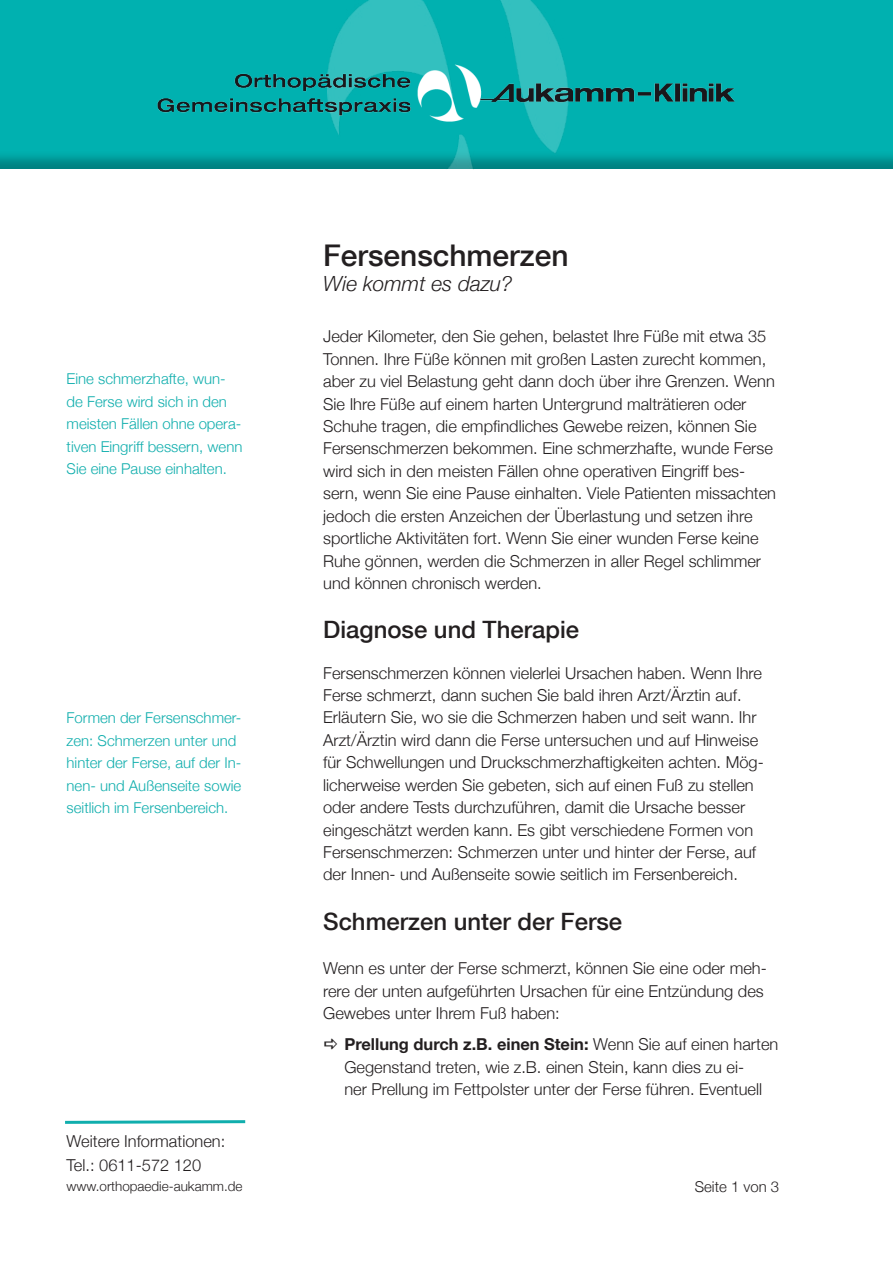
<style>
.page{position:relative;width:893px;height:1263px;background:#fff}
.page>*{position:absolute;margin:0;border:0;box-sizing:border-box;transform-origin:0 0}
.t1{font:500 29.85px "Helvetica Neue";color:#231f20}
.t2{font:500 23.85px "Helvetica Neue";color:#231f20}
.t3{font:italic 300 20.85px "Helvetica Neue";color:#231f20}
.t4{font:300 16.5px/22.4px "Helvetica Neue";color:#231f20}
.t5{font:300 15px/22.4px "Helvetica Neue";color:#10aead}
.t6{font:300 15px "Helvetica Neue";color:#231f20}
.t7{font:300 13.5px "Helvetica Neue";color:#231f20}
.s1{font-weight:700}
</style>
<div class="page">
<svg style="left:65px;top:1120px;width:181px;height:4px"></svg>
<div style="left:0;top:0;width:893px;height:171px;background:#231f20;opacity:.31"></div>
<img style="left:328px;top:0;width:241px;height:169px">
<img style="left:147px;top:58px;width:602px;height:73px">
<p class="t5" style="left:67px;top:367px;width:177px">Eine schmerzhafte, wun&shy;de Ferse wird sich in den meisten Fällen ohne opera&shy;tiven Eingriff bessern, wenn<br>Sie eine Pause einhalten.</p>
<p class="t5" style="left:67px;top:706px;width:176px">Formen der Fersenschmer&shy;zen: Schmerzen unter und hinter der Ferse, auf der In&shy;nen- und Außenseite sowie seitlich im Fersenbereich.</p>
<p class="t4" style="left:67px;top:1129px;width:160px">Weitere Informationen:</p>
<p class="t4" style="left:67px;top:1153px;width:136px">Tel.: 0611-572 120</p>
<p class="t7" style="left:67px;top:1176px;width:177px">www.orthopaedie-aukamm.de</p>
<p class="t1" style="left:323px;top:231px;width:247px">Fersenschmerzen</p>
<p class="t3" style="left:323px;top:267px;width:191px">Wie kommt es dazu?</p>
<p class="t4" style="left:323px;top:324px;width:454px">Jeder Kilometer, den Sie gehen, belastet Ihre Füße mit etwa 35<br>Tonnen. Ihre Füße können mit großen Lasten zurecht kommen, aber zu viel Belastung geht dann doch über ihre Grenzen. Wenn Sie Ihre Füße auf einem harten Untergrund malträtieren oder Schuhe tragen, die empfindliches Gewebe reizen, können Sie Fersenschmerzen bekommen. Eine schmerzhafte, wunde Ferse wird sich in den meisten Fällen ohne operativen Eingriff bes&shy;sern, wenn Sie eine Pause einhalten. Viele Patienten missachten jedoch die ersten Anzeichen der Überlastung und setzen ihre sportliche Aktivitäten fort. Wenn Sie einer wunden Ferse keine Ruhe gönnen, werden die Schmerzen in aller Regel schlimmer und können chronisch werden.</p>
<p class="t2" style="left:323px;top:611px;width:258px">Diagnose und Therapie</p>
<p class="t4" style="left:323px;top:661px;width:442px">Fersenschmerzen können vielerlei Ursachen haben. Wenn Ihre Ferse schmerzt, dann suchen Sie bald ihren Arzt/Ärztin auf.<br>Erläutern Sie, wo sie die Schmerzen haben und seit wann. Ihr Arzt/Ärztin wird dann die Ferse untersuchen und auf Hinweise für Schwellungen und Druckschmerzhaftigkeiten achten. Mög&shy;licherweise werden Sie gebeten, sich auf einen Fuß zu stellen oder andere Tests durchzuführen, damit die Ursache besser eingeschätzt werden kann. Es gibt verschiedene Formen von Fersenschmerzen: Schmerzen unter und hinter der Ferse, auf der Innen- und Außenseite sowie seitlich im Fersenbereich.</p>
<p class="t2" style="left:323px;top:903px;width:300px">Schmerzen unter der Ferse</p>
<p class="t4" style="left:323px;top:956px;width:445px">Wenn es unter der Ferse schmerzt, können Sie eine oder meh&shy;rere der unten aufgeführten Ursachen für eine Entzündung des<br>Gewebes unter Ihrem Fuß haben:</p>
<p class="t4" style="left:344px;top:1032px;width:435px"><span class="s1">Prellung durch z.B. einen Stein:</span> Wenn Sie auf einen harten<br>Gegenstand treten, wie z.B. einen Stein, kann dies zu ei-<br>ner Prellung im Fettpolster unter der Ferse führen. Eventuell</p>
<p class="t6" style="left:695px;top:1174px;width:86px">Seite 1 von 3</p>
</div>
